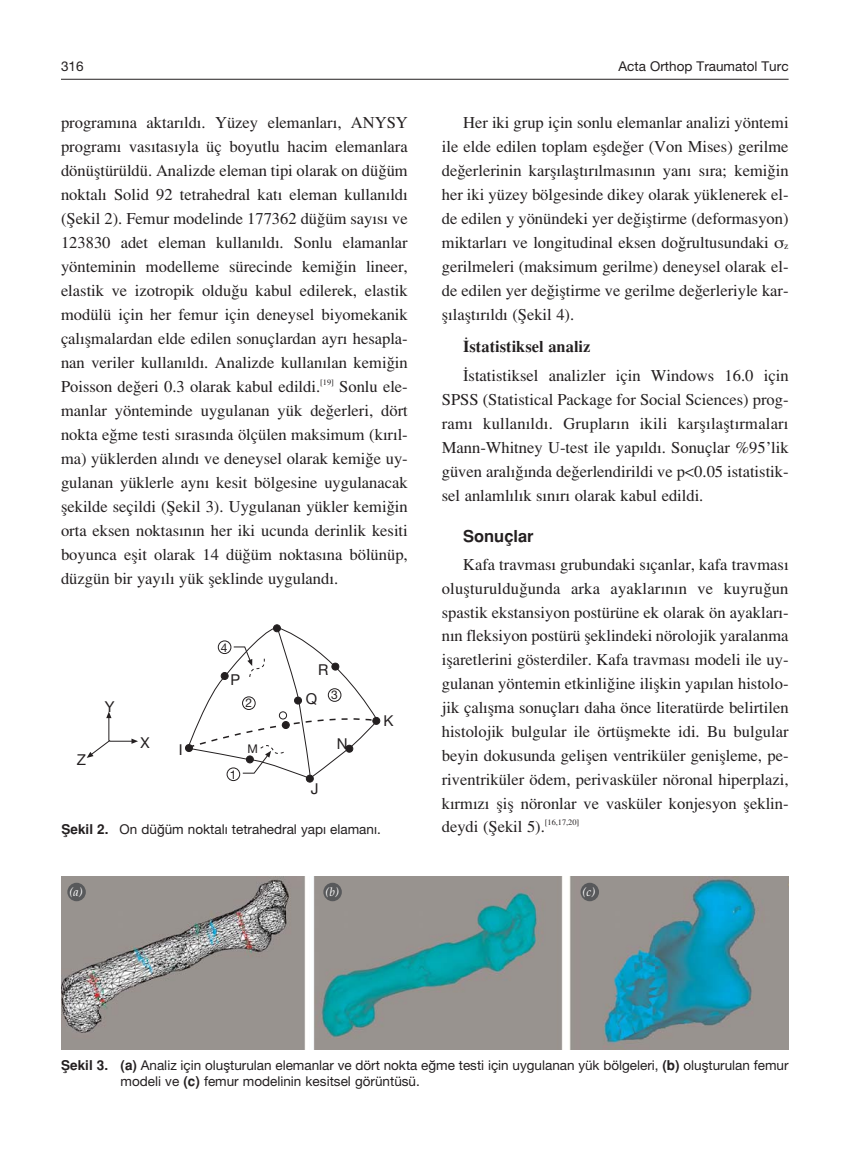
<style>
.page{position:relative;width:851px;height:1149px;background:#fff}
.page>*{position:absolute;margin:0;border:0;box-sizing:border-box;transform-origin:0 0}
.t1{font:16.5px/24px "Times";color:#231f20;text-align:justify}
.t2{font:700 16.5px "Times";color:#231f20}
.t3{font:700 16.5px "Helvetica";color:#231f20}
.t4{font:15px "Helvetica T";color:#231f20}
.t5{font:13.5px/15.8px "Helvetica T";color:#231f20}
.t6{font:12px "Palatino Italic Turk";color:#fff}
.t7{font:12px "Helvetica T";color:#231f20}
.t8{font:8.25px "Times";color:#231f20}
.s1{font-family:"Helvetica";font-weight:700}
</style>
<div class="page">
<hr style="left:61px;top:79px;width:727px;height:1px;background:#231f20">
<div style="left:227px;top:767px;width:13px;height:13px;border:1px solid #231f20;border-radius:50%"></div>
<div style="left:306px;top:774px;width:7px;height:8px;background:#231f20;border:1px solid #231f20;border-radius:50%"></div>
<div style="left:273px;top:624px;width:8px;height:8px;background:#231f20;border:1px solid #231f20;border-radius:50%"></div>
<svg style="left:187px;top:627px;width:191px;height:152px"></svg>
<svg style="left:87px;top:711px;width:51px;height:46px"></svg>
<img style="left:61px;top:876px;width:727px;height:173px">
<div style="left:67px;top:882px;width:19px;height:18px;background:#58595b;border-radius:50%"></div>
<div style="left:323px;top:882px;width:19px;height:18px;background:#58595b;border-radius:50%"></div>
<div style="left:580px;top:882px;width:19px;height:18px;background:#58595b;border-radius:50%"></div>
<p class="t5" style="left:61px;top:59px;width:24px">316</p>
<p class="t5" style="left:618px;top:59px;width:171px">Acta Orthop Traumatol Turc</p>
<p class="t1" style="left:61px;top:112px;width:348px">program›na aktar›ld›. Yüzey elemanlar›, ANYSY program› vas›tas›yla üç boyutlu hacim elemanlara dönüfltürüldü. Analizde eleman tipi olarak on dü¤üm noktal› Solid 92 tetrahedral kat› eleman kullan›ld› (fiekil 2). Femur modelinde 177362 dü¤üm say›s› ve 123830 adet eleman kullan›ld›. Sonlu elamanlar yönteminin modelleme sürecinde kemi¤in lineer, elastik ve izotropik oldu¤u kabul edilerek, elastik modülü için her femur için deneysel biyomekanik çal›flmalardan elde edilen sonuçlardan ayr› hesapla&shy;nan veriler kullan›ld›. Analizde kullan›lan kemi¤in Poisson de¤eri 0.3 olarak kabul edildi.</p>
<p class="t8" style="left:320px;top:379px;width:15px">[19]</p>
<p class="t1" style="left:61px;top:376px;width:348px;text-indent:278px">Sonlu ele&shy;manlar yönteminde uygulanan yük de¤erleri, dört nokta e¤me testi s›ras›nda ölçülen maksimum (k›r›l&shy;ma) yüklerden al›nd› ve deneysel olarak kemi¤e uy&shy;gulanan yüklerle ayn› kesit bölgesine uygulanacak flekilde seçildi (fiekil 3). Uygulanan yükler kemi¤in orta eksen noktas›n›n her iki ucunda derinlik kesiti boyunca eflit olarak 14 dü¤üm noktas›na bölünüp, düzgün bir yay›l› yük fleklinde uyguland›.</p>
<p class="t4" style="left:77px;top:754px;width:11px">Z</p>
<p class="t4" style="left:105px;top:701px;width:11px">Y</p>
<p class="t4" style="left:140px;top:737px;width:11px">X</p>
<p class="t7" style="left:221px;top:642px;width:8px">4</p>
<p class="t4" style="left:230px;top:674px;width:11px">P</p>
<p class="t7" style="left:245px;top:698px;width:8px">2</p>
<p class="t4" style="left:179px;top:743px;width:5px">I</p>
<p class="t7" style="left:247px;top:744px;width:12px">M</p>
<p class="t7" style="left:230px;top:769px;width:8px">1</p>
<p class="t4" style="left:318px;top:663px;width:12px">R</p>
<p class="t4" style="left:306px;top:693px;width:13px">Q</p>
<p class="t4" style="left:311px;top:783px;width:9px">J</p>
<p class="t7" style="left:331px;top:690px;width:8px">3</p>
<p class="t4" style="left:337px;top:737px;width:12px">N</p>
<p class="t4" style="left:383px;top:715px;width:12px">K</p>
<p class="t5" style="left:62px;top:822px;width:320px"><span class="s1">fiekil 2.</span> On dü¤üm noktal› tetrahedral yap› elaman›.</p>
<p class="t1" style="left:442px;top:112px;width:348px;text-indent:21px">Her iki grup için sonlu elemanlar analizi yöntemi ile elde edilen toplam eflde¤er (Von Mises) gerilme de¤erlerinin karfl›laflt›r›lmas›n›n yan› s›ra; kemi¤in her iki yüzey bölgesinde dikey olarak yüklenerek el&shy;de edilen y yönündeki yer de¤ifltirme (deformasyon) miktarlar› ve longitudinal eksen do¤rultusundaki <sub>z </sub>gerilmeleri (maksimum gerilme) deneysel olarak el&shy;de edilen yer de¤ifltirme ve gerilme de¤erleriyle kar&shy;fl›laflt›r›ld› (fiekil 4).</p>
<p class="t2" style="left:463px;top:341px;width:129px">‹statistiksel analiz</p>
<p class="t1" style="left:442px;top:365px;width:348px;text-indent:21px">‹statistiksel analizler için Windows 16.0 için SPSS (Statistical Package for Social Sciences) prog&shy;ram› kullan›ld›. Gruplar›n ikili karfl›laflt›rmalar› Mann-Whitney U-test ile yap›ld›. Sonuçlar %95’lik güven aral›¤›nda de¤erlendirildi ve p&lt;0.05 istatistik&shy;sel anlaml›l›k s›n›r› olarak kabul edildi.</p>
<p class="t3" style="left:463px;top:529px;width:72px">Sonuçlar</p>
<p class="t1" style="left:442px;top:554px;width:348px;text-indent:21px">Kafa travmas› grubundaki s›çanlar, kafa travmas› oluflturuldu¤unda arka ayaklar›n›n ve kuyru¤un spastik ekstansiyon postürüne ek olarak ön ayaklar›- n›n fleksiyon postürü fleklindeki nörolojik yaralanma iflaretlerini gösterdiler. Kafa travmas› modeli ile uy&shy;gulanan yöntemin etkinli¤ine iliflkin yap›lan histolo&shy;jik çal›flma sonuçlar› daha önce literatürde belirtilen histolojik bulgular ile örtüflmekte idi. Bu bulgular beyin dokusunda geliflen ventriküler geniflleme, pe&shy;riventriküler ödem, perivasküler nöronal hiperplazi, k›rm›z› flifl nöronlar ve vasküler konjesyon fleklin&shy;deydi (fiekil 5).</p>
<p class="t8" style="left:545px;top:819px;width:36px">[16,17,20]</p>
<p class="t6" style="left:69px;top:886px;width:15px">(a)</p>
<p class="t6" style="left:325px;top:886px;width:15px">(b)</p>
<p class="t6" style="left:582px;top:886px;width:14px">(c)</p>
<p class="t5" style="left:120px;top:1058px;width:669px;text-indent:-59px"><span class="s1">fiekil 3. (a)</span> Analiz için oluflturulan elemanlar ve dört nokta e¤me testi için uygulanan yük bölgeleri, <span class="s1">(b)</span> oluflturulan femur modeli ve <span class="s1">(c)</span> femur modelinin kesitsel görüntüsü.</p>
</div>
